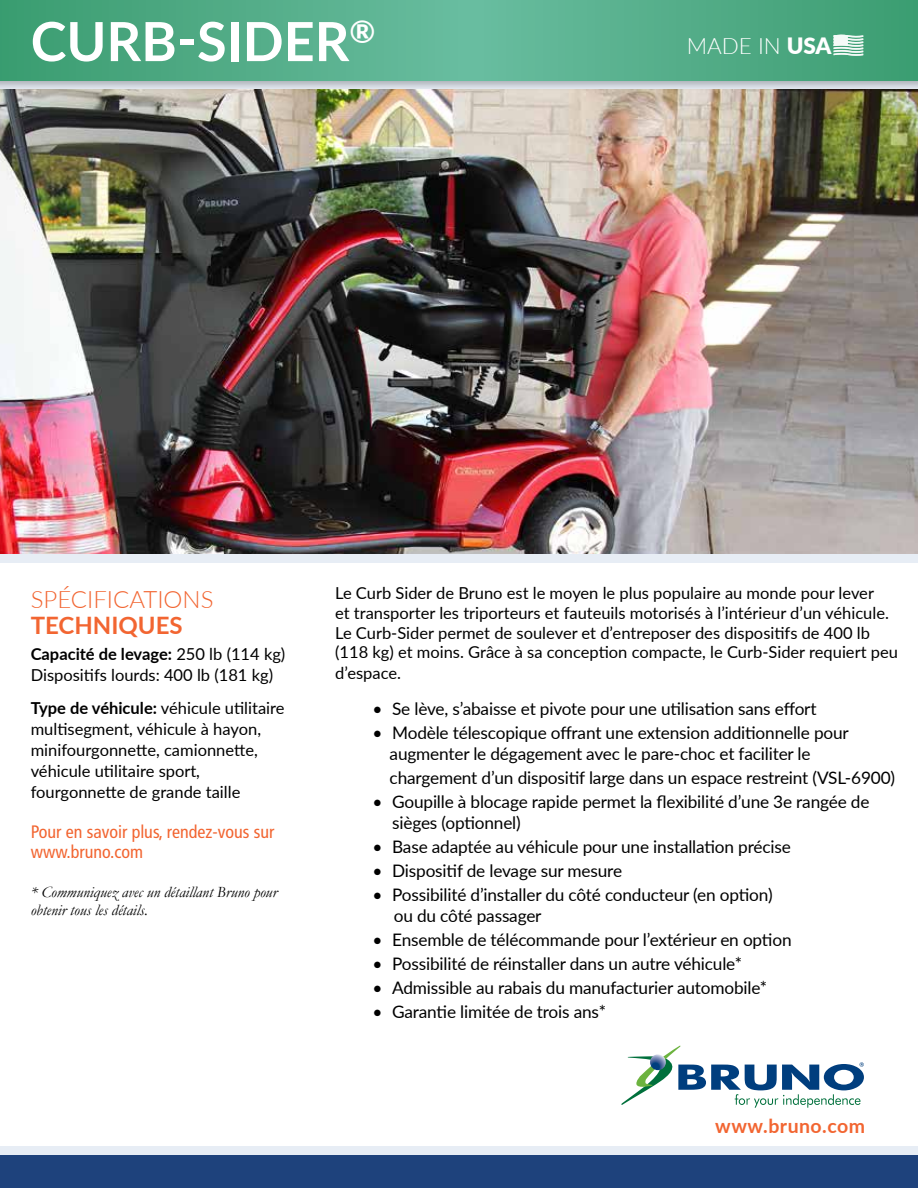
<style>
.page{position:relative;width:918px;height:1188px;background:#fff}
.page>*{position:absolute;margin:0;border:0;box-sizing:border-box;transform-origin:0 0}
.t1{font:700 54px "Lato";color:#fff}
.t2{font:300 24px "Lato";color:#f26531}
.t3{font:700 24px "Lato";color:#f26531}
.t4{font:300 22.5px "Lato";color:#fff}
.t5{font:700 19.5px "Lato";letter-spacing:.025em;color:#f26531}
.t6{font:condensed 18px/19.5px "Frutiger LT Std";color:#f26531}
.t7{font:17.25px/21px "Lato";letter-spacing:-.01em;color:#000}
.t8{font:16.5px/21px "Lato";color:#000}
.t9{font:italic 15.75px/18px "Garamond";color:#000}
.s1{font-weight:900}
.s2{font-weight:700}
</style>
<div class="page">
<img style="left:0;top:92px;width:918px;height:462px">
<div style="left:0;top:554px;width:918px;height:9px;background:#e7edf5"></div>
<div style="left:0;top:0;width:918px;height:92px;background:#000;opacity:.27"></div>
<svg style="left:0;top:0;width:918px;height:81px;background:#52ac87"></svg>
<svg style="left:834px;top:35px;width:29px;height:21px"></svg>
<div style="left:0;top:1154px;width:918px;height:34px;background:#1e427c"></div>
<div style="left:0;top:1146px;width:918px;height:8px;background:#e7edf5"></div>
<svg style="left:621px;top:1045px;width:243px;height:63px"></svg>
<h1 class="t1" style="left:31px;top:2px;width:346px">CURB-SIDER<sup>®</sup></h1>
<h3 class="t4" style="left:687px;top:30px;width:146px">MADE IN <span class="s1">USA</span></h3>
<h2 class="t2" style="left:31px;top:583px;width:184px">SPÉCIFICATIONS</h2>
<h2 class="t3" style="left:31px;top:608px;width:153px">TECHNIQUES</h2>
<p class="t8" style="left:31px;top:643px;width:256px"><span class="s2">Capacité de levage:</span> 250 lb (114 kg)<br>Dispositifs lourds: 400 lb (181 kg)</p>
<p class="t8" style="left:31px;top:697px;width:255px"><span class="s2">Type de véhicule:</span> véhicule utilitaire multisegment, véhicule à hayon, minifourgonnette, camionnette, véhicule utilitaire sport, fourgonnette de grande taille</p>
<p class="t6" style="left:31px;top:822px;width:245px">Pour en savoir plus, rendez-vous sur www.bruno.com</p>
<p class="t9" style="left:31px;top:882px;width:248px">* Communiquez avec un détaillant Bruno pour obtenir tous les détails.</p>
<p class="t8" style="left:335px;top:582px;width:564px;line-height:20px">Le Curb Sider de Bruno est le moyen le plus populaire au monde pour lever<br>et transporter les triporteurs et fauteuils motorisés à l’intérieur d’un véhicule.<br>Le Curb-Sider permet de soulever et d’entreposer des dispositifs de 400 lb (118 kg) et moins. Grâce à sa conception compacte, le Curb-Sider requiert peu d’espace.</p>
<p class="t7" style="left:373px;top:697px;width:445px">• Se lève, s’abaisse et pivote pour une utilisation sans effort</p>
<p class="t7" style="left:390px;top:721px;width:461px;text-indent:-17px">• Modèle télescopique offrant une extension additionnelle pour augmenter le dégagement avec le pare-choc et faciliter le</p>
<p class="t7" style="left:390px;top:766px;width:507px">chargement d’un dispositif large dans un espace restreint (VSL-6900)</p>
<p class="t7" style="left:392px;top:790px;width:479px;text-indent:-19px">• Goupille à blocage rapide permet la flexibilité d’une 3e rangée de sièges (optionnel)</p>
<p class="t7" style="left:373px;top:835px;width:420px">• Base adaptée au véhicule pour une installation précise</p>
<p class="t7" style="left:373px;top:859px;width:251px">• Dispositif de levage sur mesure</p>
<p class="t7" style="left:394px;top:883px;width:380px;text-indent:-21px">• Possibilité d’installer du côté conducteur (en option) ou du côté passager</p>
<p class="t7" style="left:373px;top:928px;width:421px">• Ensemble de télécommande pour l’extérieur en option</p>
<p class="t7" style="left:373px;top:952px;width:371px">• Possibilité de réinstaller dans un autre véhicule*</p>
<p class="t7" style="left:373px;top:976px;width:396px">• Admissible au rabais du manufacturier automobile*</p>
<p class="t7" style="left:373px;top:1000px;width:235px">• Garantie limitée de trois ans*</p>
<p class="t5" style="left:715px;top:1111px;width:151px">www.bruno.com</p>
</div>
